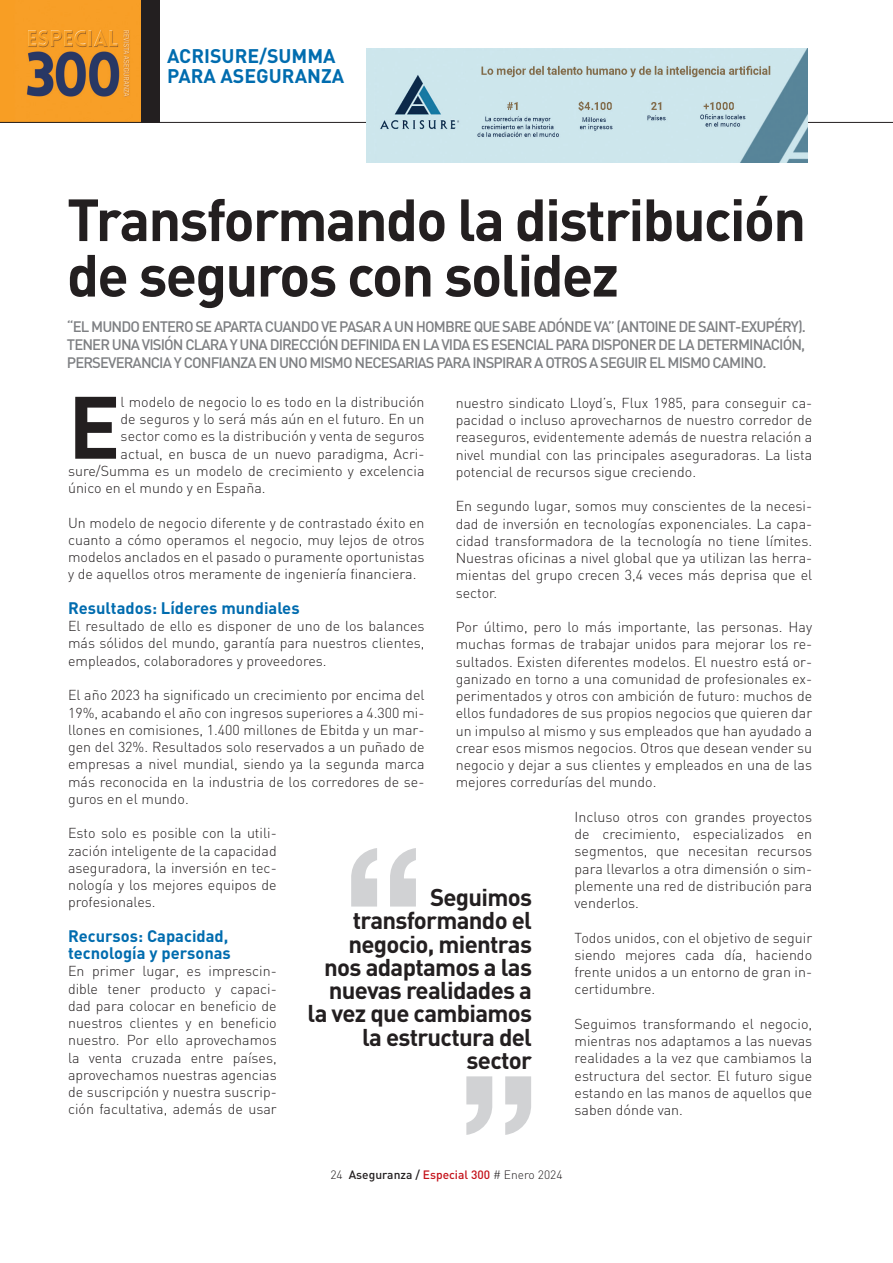
<style>
.page{position:relative;width:893px;height:1263px;background:#fff}
.page>*{position:absolute;margin:0;border:0;box-sizing:border-box;transform-origin:0 0}
.TextoGeneral{font:700 87px "DIN";color:#231f20}
.Título{font:700 58.5px/55.5px "DIN";letter-spacing:-.03em;color:#231f20}
.Título-2{font:700 24px/23.2px "DIN";letter-spacing:-.03em;color:#231f20;text-align:right}
.Título-3{font:700 19.5px/19.5px "DIN";color:#006caf}
.TextoGeneral-2{font:700 16.5px/17.2px "DIN";color:#006caf}
.Título-4{font:500 15px/18px "DIN";letter-spacing:-.06em;color:#7e8083;text-align:justify}
.TextoGeneral-3{font:300 14.25px/17.2px "DIN";color:#231f20;text-align:justify}
.t1{font:300 12px "DIN";color:#231f20}
.s1{font-weight:500}
.s2{font-weight:500;color:#c4121a}
</style>
<div class="page">
<div style="left:140px;top:0;width:19px;height:123px;background:#231f20"></div>
<img style="left:0;top:0;width:140px;height:122px">
<svg style="left:351px;top:848px;width:65px;height:58px"></svg>
<svg style="left:466px;top:1076px;width:65px;height:59px"></svg>
<hr style="left:0;top:122px;width:893px;height:1px;background:#231f20">
<img style="left:366px;top:48px;width:442px;height:114px">
<p class="Título-3" style="left:167px;top:46px;width:179px">ACRISURE/SUMMA<br>PARA ASEGURANZA</p>
<p class="Título" style="left:67px;top:190px;width:741px">Transformando la distribución de seguros con solidez</p>
<p class="Título-4" style="left:67px;top:317px;width:741px">“EL MUNDO ENTERO SE APARTA CUANDO VE PASAR A UN HOMBRE QUE SABE ADÓNDE VA” (ANTOINE DE SAINT-EXUPÉRY).<br>TENER UNA VISIÓN CLARA Y UNA DIRECCIÓN DEFINIDA EN LA VIDA ES ESENCIAL PARA DISPONER DE LA DETERMINACIÓN, PERSEVERANCIA Y CONFIANZA EN UNO MISMO NECESARIAS PARA INSPIRAR A OTROS A SEGUIR EL MISMO CAMINO.</p>
<p class="TextoGeneral" style="left:68px;top:370px;width:54px">E</p>
<p class="TextoGeneral-3" style="left:121px;top:393px;width:305px">l modelo de negocio lo es todo en la distribución</p>
<p class="TextoGeneral-3" style="left:456px;top:394px;width:358px">nuestro sindicato Lloyd’s, Flux 1985, para conseguir ca&shy;pacidad o incluso aprovecharnos de nuestro corredor de reaseguros, evidentemente además de nuestra relación a nivel mundial con las principales aseguradoras. La lista potencial de recursos sigue creciendo.</p>
<p class="TextoGeneral-3" style="left:456px;top:497px;width:358px">En segundo lugar, somos muy conscientes de la necesi&shy;dad de inversión en tecnologías exponenciales. La capa&shy;cidad transformadora de la tecnología no tiene límites.<br>Nuestras oficinas a nivel global que ya utilizan las herra&shy;mientas del grupo crecen 3,4 veces más deprisa que el sector.</p>
<p class="TextoGeneral-3" style="left:456px;top:618px;width:358px">Por último, pero lo más importante, las personas. Hay muchas formas de trabajar unidos para mejorar los re&shy;sultados. Existen diferentes modelos. El nuestro está or&shy;ganizado en torno a una comunidad de profesionales ex&shy;perimentados y otros con ambición de futuro: muchos de ellos fundadores de sus propios negocios que quieren dar un impulso al mismo y sus empleados que han ayudado a crear esos mismos negocios. Otros que desean vender su negocio y dejar a sus clientes y empleados en una de las mejores corredurías del mundo.</p>
<p class="TextoGeneral-3" style="left:575px;top:808px;width:239px">Incluso otros con grandes proyectos de crecimiento, especializados en segmentos, que necesitan recursos para llevarlos a otra dimensión o sim&shy;plemente una red de distribución para venderlos.</p>
<p class="TextoGeneral-3" style="left:575px;top:929px;width:239px">Todos unidos, con el objetivo de seguir siendo mejores cada día, haciendo frente unidos a un entorno de gran in&shy;certidumbre.</p>
<p class="TextoGeneral-3" style="left:575px;top:1015px;width:239px">Seguimos transformando el negocio, mientras nos adaptamos a las nuevas realidades a la vez que cambiamos la estructura del sector. El futuro sigue estando en las manos de aquellos que saben dónde van.</p>
<p class="TextoGeneral-3" style="left:121px;top:410px;width:305px">de seguros y lo será más aún en el futuro. En un</p>
<p class="TextoGeneral-3" style="left:121px;top:428px;width:305px">sector como es la distribución y venta de seguros</p>
<p class="TextoGeneral-3" style="left:121px;top:445px;width:305px">actual, en busca de un nuevo paradigma, Acri-</p>
<p class="TextoGeneral-3" style="left:68px;top:462px;width:358px">sure/Summa es un modelo de crecimiento y excelencia</p>
<p class="TextoGeneral-3" style="left:68px;top:479px;width:199px">único en el mundo y en España.</p>
<p class="TextoGeneral-3" style="left:68px;top:514px;width:358px">Un modelo de negocio diferente y de contrastado éxito en cuanto a cómo operamos el negocio, muy lejos de otros modelos anclados en el pasado o puramente oportunistas y de aquellos otros meramente de ingeniería financiera.</p>
<p class="TextoGeneral-2" style="left:68px;top:599px;width:233px">Resultados: Líderes mundiales</p>
<p class="TextoGeneral-3" style="left:68px;top:617px;width:358px">El resultado de ello es disponer de uno de los balances más sólidos del mundo, garantía para nuestros clientes, empleados, colaboradores y proveedores.</p>
<p class="TextoGeneral-3" style="left:68px;top:686px;width:358px">El año 2023 ha significado un crecimiento por encima del 19%, acabando el año con ingresos superiores a 4.300 mi&shy;llones en comisiones, 1.400 millones de Ebitda y un mar&shy;gen del 32%. Resultados solo reservados a un puñado de empresas a nivel mundial, siendo ya la segunda marca más reconocida en la industria de los corredores de se&shy;guros en el mundo.</p>
<p class="TextoGeneral-3" style="left:68px;top:824px;width:210px">Esto solo es posible con la utili&shy;zación inteligente de la capacidad aseguradora, la inversión en tec&shy;nología y los mejores equipos de profesionales.</p>
<p class="TextoGeneral-2" style="left:68px;top:926px;width:164px">Recursos: Capacidad, tecnología y personas</p>
<p class="TextoGeneral-3" style="left:68px;top:962px;width:210px">En primer lugar, es imprescin&shy;dible tener producto y capaci&shy;dad para colocar en beneficio de nuestros clientes y en beneficio nuestro. Por ello aprovechamos la venta cruzada entre países, aprovechamos nuestras agencias de suscripción y nuestra suscrip&shy;ción facultativa, además de usar</p>
<p class="Título-2" style="left:308px;top:885px;width:226px">Seguimos transformando el negocio, mientras nos adaptamos a las nuevas realidades a la vez que cambiamos la estructura del sector</p>
<p class="t1" style="left:330px;top:1168px;width:234px">24 <span class="s1">Aseguranza /</span> <span class="s2">Especial 300</span> # Enero 2024</p>
</div>
